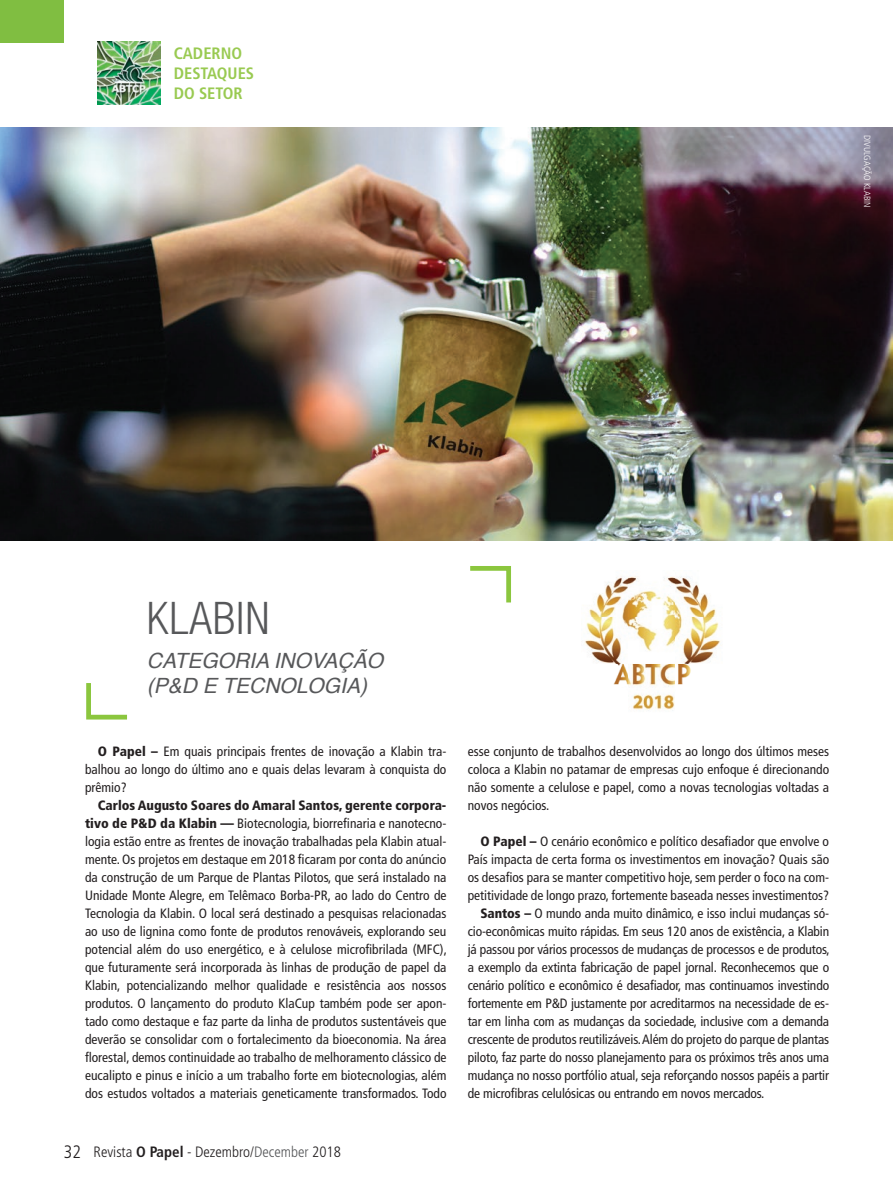
<style>
.page{position:relative;width:893px;height:1191px;background:#fff}
.page>*{position:absolute;margin:0;border:0;box-sizing:border-box;transform-origin:0 0}
.t1{font:300 condensed 45px "Helvetica Neue LT Std";letter-spacing:.02em;color:#57585a}
.t2{font:italic 21px/25.2px "Helvetica";color:#57585a}
.t3{font:300 condensed 18px "Frutiger LT Std";color:#231f20}
.t4{font:700 condensed 16.5px/19.8px "Frutiger LT Std";color:#99ca51}
.t5{font:300 condensed 15px "Frutiger LT Std";color:#231f20}
.t6{font:condensed 13.5px/18px "Frutiger LT Std";letter-spacing:-.01em;color:#231f20;text-align:justify}
.t7{font:300 condensed 9px "Frutiger LT Std";color:#fff}
.s1{font-weight:900}
.s2{font-weight:700}
.s3{color:#57585a}
</style>
<div class="page">
<div style="left:0;top:0;width:64px;height:43px;background:#80be41"></div>
<img style="left:98px;top:41px;width:63px;height:64px">
<img style="left:0;top:128px;width:893px;height:412px">
<svg style="left:86px;top:683px;width:41px;height:37px"></svg>
<svg style="left:470px;top:566px;width:41px;height:37px"></svg>
<img style="left:585px;top:576px;width:136px;height:135px">
<p class="t4" style="left:174px;top:44px;width:82px">CADERNO<br>DESTAQUES<br>DO SETOR</p>
<p class="t7" style="left:872px;top:135px;width:74px;rotate:90deg">DIVULGAÇÃO KLABIN</p>
<h1 class="t1" style="left:147px;top:592px;width:124px">KLABIN</h1>
<h2 class="t2" style="left:147px;top:648px;width:239px">CATEGORIA INOVAÇ Ã O (P&amp;D E TECNOLOGIA)</h2>
<p class="t6" style="left:85px;top:742px;width:363px;text-indent:13px"><span class="s1">O Papel –</span> Em quais principais frentes de inovação a Klabin tra&shy;balhou ao longo do último ano e quais delas levaram à conquista do prêmio?</p>
<p class="t6" style="left:85px;top:796px;width:363px;text-indent:13px"><span class="s1">Carlos Augusto Soares do Amaral Santos, gerente corpora&shy;tivo de P&amp;D da Klabin —</span> Biotecnologia, biorrefinaria e nanotecno&shy;logia estão entre as frentes de inovação trabalhadas pela Klabin atual&shy;mente. Os projetos em destaque em 2018 ficaram por conta do anúncio da construção de um Parque de Plantas Pilotos, que será instalado na Unidade Monte Alegre, em Telêmaco Borba-PR, ao lado do Centro de Tecnologia da Klabin. O local será destinado a pesquisas relacionadas ao uso de lignina como fonte de produtos renováveis, explorando seu potencial além do uso energético, e à celulose microfibrilada (MFC), que futuramente será incorporada às linhas de produção de papel da Klabin, potencializando melhor qualidade e resistência aos nossos produtos. O lançamento do produto KlaCup também pode ser apon&shy;tado como destaque e faz parte da linha de produtos sustentáveis que deverão se consolidar com o fortalecimento da bioeconomia. Na área florestal, demos continuidade ao trabalho de melhoramento clássico de eucalipto e pinus e início a um trabalho forte em biotecnologias, além dos estudos voltados a materiais geneticamente transformados. Todo</p>
<h3 class="t3" style="left:64px;top:1141px;width:19px">32</h3>
<p class="t5" style="left:94px;top:1142px;width:249px">Revista <span class="s2">O Papel</span> - Dezembro/<span class="s3">December</span> 2018</p>
<p class="t6" style="left:468px;top:742px;width:363px">esse conjunto de trabalhos desenvolvidos ao longo dos últimos meses coloca a Klabin no patamar de empresas cujo enfoque é direcionando não somente a celulose e papel, como a novas tecnologias voltadas a novos negócios.</p>
<p class="t6" style="left:480px;top:832px;width:350px"><span class="s1">O Papel –</span> O cenário econômico e político desafiador que envolve o</p>
<p class="t6" style="left:468px;top:850px;width:363px">País impacta de certa forma os investimentos em inovação? Quais são</p>
<p class="t6" style="left:468px;top:868px;width:363px">os desafios para se manter competitivo hoje, sem perder o foco na com-</p>
<p class="t6" style="left:468px;top:886px;width:363px">petitividade de longo prazo, fortemente baseada nesses investimentos?</p>
<p class="t6" style="left:480px;top:904px;width:350px"><span class="s1">Santos –</span> O mundo anda muito dinâmico, e isso inclui mudanças só-</p>
<p class="t6" style="left:468px;top:922px;width:363px">cio-econômicas muito rápidas. Em seus 120 anos de existência, a Klabin</p>
<p class="t6" style="left:468px;top:940px;width:363px">já passou por vários processos de mudanças de processos e de produtos,</p>
<p class="t6" style="left:468px;top:958px;width:363px">a exemplo da extinta fabricação de papel jornal. Reconhecemos que o</p>
<p class="t6" style="left:468px;top:976px;width:363px">cenário político e econômico é desafiador, mas continuamos investindo</p>
<p class="t6" style="left:468px;top:994px;width:363px">fortemente em P&amp;D justamente por acreditarmos na necessidade de es-</p>
<p class="t6" style="left:468px;top:1012px;width:363px">tar em linha com as mudanças da sociedade, inclusive com a demanda</p>
<p class="t6" style="left:468px;top:1030px;width:363px">crescente de produtos reutilizáveis. Além do projeto do parque de plantas</p>
<p class="t6" style="left:468px;top:1048px;width:363px">piloto, faz parte do nosso planejamento para os próximos três anos uma</p>
<p class="t6" style="left:468px;top:1066px;width:363px">mudança no nosso portfólio atual, seja reforçando nossos papéis a partir</p>
<p class="t6" style="left:468px;top:1084px;width:298px">de microfibras celulósicas ou entrando em novos mercados.</p>
</div>
